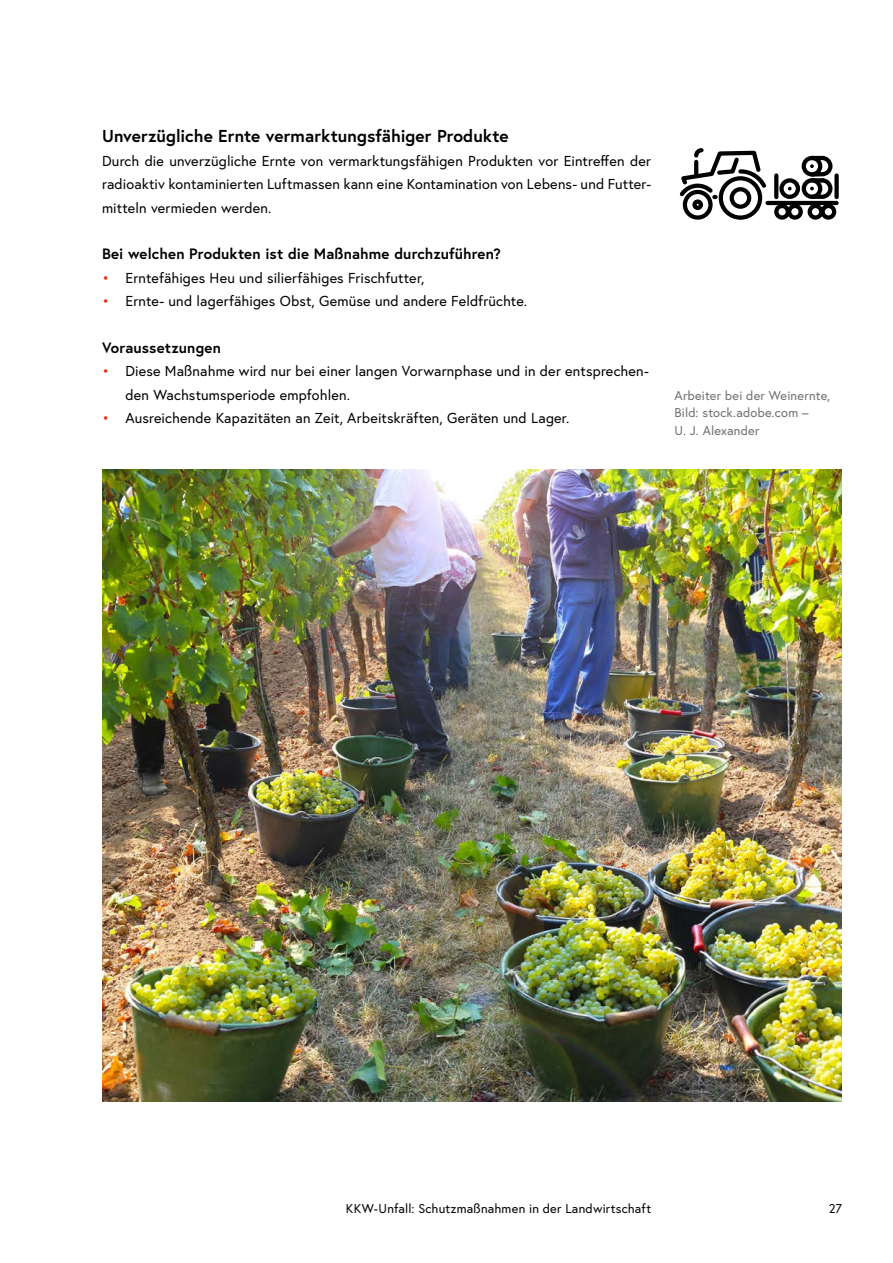
<style>
.page{position:relative;width:893px;height:1263px;background:#fff}
.page>*{position:absolute;margin:0;border:0;box-sizing:border-box;transform-origin:0 0}
.h3_ohne_Nummerierung{font:700 17.25px "Europa Austria";color:#000}
.h4_ohne_Nummerierung{font:700 15px "Europa Austria";letter-spacing:.01em;color:#000}
.p_Abstand_danach{font:14.4px/23.4px "Europa Austria";letter-spacing:.01em;color:#000;text-align:justify}
.t1{font:12.75px/17.5px "Europa Austria";letter-spacing:.015em;color:#6f6f6e}
.t2{font:12.75px "Europa Austria";letter-spacing:.015em;color:#000}
.s1{color:#e5310e}
</style>
<div class="page">
<img style="left:102px;top:470px;width:740px;height:631px">
<div style="left:683px;top:190px;width:30px;height:30px;border:4px solid #020204;border-radius:50%"></div>
<div style="left:692px;top:199px;width:11px;height:11px;border:4px solid #020204;border-radius:50%"></div>
<div style="left:730px;top:187px;width:21px;height:22px;border:4px solid #020204;border-radius:50%"></div>
<div style="left:719px;top:176px;width:43px;height:44px;border:4px solid #020204;border-radius:50%"></div>
<svg style="left:679px;top:148px;width:88px;height:52px"></svg>
<div style="left:779px;top:178px;width:21px;height:21px;border:4px solid #020204;border-radius:50%"></div>
<svg style="left:788px;top:187px;width:4px;height:3px"></svg>
<div style="left:802px;top:178px;width:20px;height:21px;border:4px solid #020204;border-radius:50%"></div>
<div style="left:802px;top:156px;width:20px;height:21px;border:4px solid #020204;border-radius:50%"></div>
<svg style="left:808px;top:155px;width:27px;height:46px"></svg>
<hr style="left:812px;top:156px;width:10px;height:4px;background:#020204">
<hr style="left:767px;top:201px;width:70px;height:4px;background:#020204">
<div style="left:834px;top:175px;width:5px;height:22px;background:#020204"></div>
<svg style="left:774px;top:175px;width:4px;height:22px"></svg>
<div style="left:820px;top:204px;width:16px;height:16px;border:4px solid #020204;border-radius:50%"></div>
<div style="left:808px;top:204px;width:15px;height:16px;border:4px solid #020204;border-radius:50%"></div>
<div style="left:787px;top:204px;width:16px;height:16px;border:4px solid #020204;border-radius:50%"></div>
<div style="left:774px;top:204px;width:16px;height:16px;border:4px solid #020204;border-radius:50%"></div>
<h3 class="h3_ohne_Nummerierung" style="left:102px;top:125px;width:408px">Unverzügliche Ernte vermarktungsfähiger Produkte</h3>
<p class="p_Abstand_danach" style="left:102px;top:149px;width:551px">Durch die unverzügliche Ernte von vermarktungsfähigen Produkten vor Eintreffen der radioaktiv kontaminierten Luftmassen kann eine Kontamination von Lebens- und Futter&shy;mitteln vermieden werden.</p>
<h4 class="h4_ohne_Nummerierung" style="left:102px;top:244px;width:400px">Bei welchen Produkten ist die Maßnahme durchzuführen?</h4>
<p class="p_Abstand_danach" style="left:102px;top:266px;width:324px"><span class="s1">•</span> Erntefähiges Heu und silierfähiges Frischfutter,</p>
<p class="p_Abstand_danach" style="left:102px;top:289px;width:427px"><span class="s1">•</span> Ernte- und lagerfähiges Obst, Gemüse und andere Feldfrüchte.</p>
<h4 class="h4_ohne_Nummerierung" style="left:102px;top:337px;width:120px">Voraussetzungen</h4>
<p class="p_Abstand_danach" style="left:125px;top:359px;width:525px;text-indent:-23px"><span class="s1">•</span> Diese Maßnahme wird nur bei einer langen Vorwarnphase und in der entsprechen&shy;den Wachstumsperiode empfohlen.</p>
<p class="p_Abstand_danach" style="left:102px;top:406px;width:469px"><span class="s1">•</span> Ausreichende Kapazitäten an Zeit, Arbeitskräften, Geräten und Lager.</p>
<p class="t1" style="left:674px;top:386px;width:157px">Arbeiter bei der Weinernte,<br>Bild: stock.adobe.com –<br>U. J. Alexander</p>
<p class="t2" style="left:346px;top:1200px;width:307px">KKW-Unfall: Schutzmaßnahmen in der Landwirtschaft</p>
<p class="t2" style="left:829px;top:1200px;width:15px">27</p>
</div>
